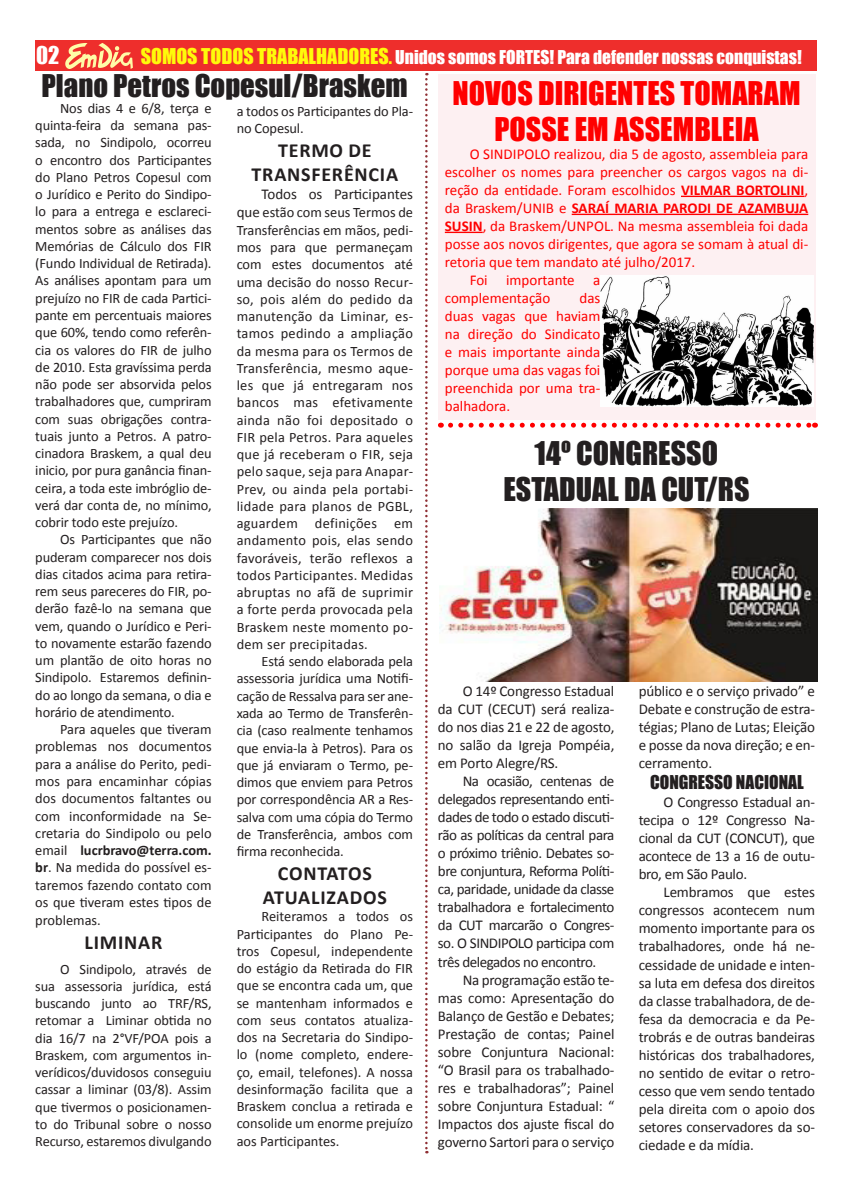
<style>
.page{position:relative;width:851px;height:1177px;background:#fff}
.page>*{position:absolute;margin:0;border:0;box-sizing:border-box;transform-origin:0 0}
.Titulos{font:30px/36px "Impact";color:#f00;text-align:center}
.Titulos-2{font:30px "Impact";color:#231f20}
.Titulos-3{font:28.75px "Impact";color:#231f20}
.t1{font:22.5px "Impact";color:#fff}
.Entretítulos{font:700 20px "Calibri";letter-spacing:.04em;color:#231f20}
.t2{font:17.5px "Impact";color:#fff}
.Entretítulos-2{font:17.5px "Impact";color:#231f20}
.Texto{font:15px/18px "Calibri";letter-spacing:-.01em;color:#231f20;text-align:justify}
.Texto-2{font:15px/18px "Calibri";color:#f00;text-align:justify}
.Texto-3{font:14.38px/17.2px "Calibri";letter-spacing:-.01em;color:#231f20;text-align:justify}
.Entretítulos-3{font:14.38px/17.2px "Calibri";color:#231f20;text-align:justify}
.Texto-4{font:14.25px/17.2px "Calibri";letter-spacing:-.01em;color:#231f20;text-align:justify}
.s1{font-size:20px;color:#fffa0a}
.s2{color:#fffa0a}
.s3{font-weight:700}
.s4{font-size:15px}
</style>
<div class="page">
<div style="left:35px;top:41px;width:782px;height:30px;background:#ee2e2c"></div>
<svg style="left:65px;top:43px;width:68px;height:26px"></svg>
<div style="left:437px;top:74px;width:378px;height:345px;background:#fdf0f2"></div>
<hr style="left:681px;top:196px;width:123px;height:1px;background:#f00">
<hr style="left:571px;top:214px;width:237px;height:1px;background:#f00">
<hr style="left:445px;top:232px;width:37px;height:1px;background:#f00">
<img style="left:439px;top:508px;width:377px;height:173px">
<svg style="left:450px;top:422px;width:365px;height:5px"></svg>
<svg style="left:425px;top:73px;width:2px;height:1080px"></svg>
<img style="left:600px;top:275px;width:213px;height:132px">
<p class="t1" style="left:36px;top:38px;width:25px">02</p>
<p class="t2" style="left:141px;top:44px;width:662px"><span class="s1">SOMOS TODOS TRABALHADORES</span><span class="s2">.</span> Unidos somos FORTES! Para defender nossas conquistas!</p>
<p class="Titulos-3" style="left:42px;top:63px;width:367px">Plano Petros Copesul/Braskem</p>
<p class="Texto-3" style="left:35px;top:99px;width:178px;text-indent:25px">Nos dias 4 e 6/8, terça e quinta-feira da semana pas&shy;sada, no Sindipolo, ocorreu o encontro dos Participantes do Plano Petros Copesul com o Jurídico e Perito do Sindipo&shy;lo para a entrega e esclareci&shy;mentos sobre as análises das Memórias de Cálculo dos FIR (Fundo Individual de Retirada).<br>As análises apontam para um prejuízo no FIR de cada Partici&shy;pante em percentuais maiores que 60%, tendo como referên&shy;cia os valores do FIR de julho de 2010. Esta gravíssima perda não pode ser absorvida pelos trabalhadores que, cumpriram com suas obrigações contra&shy;tuais junto a Petros. A patro&shy;cinadora Braskem, a qual deu inicio, por pura ganância finan&shy;ceira, a toda este imbróglio de&shy;verá dar conta de, no mínimo, cobrir todo este prejuízo.</p>
<p class="Texto-3" style="left:35px;top:531px;width:178px;text-indent:25px">Os Participantes que não puderam comparecer nos dois dias citados acima para retira&shy;rem seus pareceres do FIR, po&shy;derão fazê-lo na semana que vem, quando o Jurídico e Peri&shy;to novamente estarão fazendo um plantão de oito horas no Sindipolo. Estaremos definin&shy;do ao longo da semana, o dia e horário de atendimento.</p>
<p class="Texto-3" style="left:35px;top:720px;width:178px;text-indent:25px">Para aqueles que tiveram problemas nos documentos para a análise do Perito, pedi&shy;mos para encaminhar cópias dos documentos faltantes ou com inconformidade na Se&shy;cretaria do Sindipolo ou pelo email <span class="s3">lucrbravo@terra.com. br</span>. Na medida do possível es&shy;taremos fazendo contato com os que tiveram estes tipos de problemas.</p>
<p class="Entretítulos" style="left:84px;top:929px;width:79px">LIMINAR</p>
<p class="Texto-4" style="left:35px;top:960px;width:178px;text-indent:25px">O Sindipolo, através de sua assessoria jurídica, está buscando junto ao TRF/RS, retomar a Liminar obtida no dia 16/7 na 2°VF/POA pois a Braskem, com argumentos in&shy;verídicos/duvidosos conseguiu cassar a liminar (03/8). Assim que tivermos o posicionamen&shy;to do Tribunal sobre o nosso Recurso, estaremos divulgando</p>
<p class="Texto-3" style="left:237px;top:103px;width:178px">a todos os Participantes do Pla&shy;no Copesul.</p>
<p class="Entretítulos" style="left:278px;top:138px;width:95px">TERMO DE</p>
<p class="Entretítulos" style="left:251px;top:162px;width:148px">TRANSFERÊNCIA</p>
<p class="Texto" style="left:261px;top:185px;width:153px">Todos os Participantes</p>
<p class="Texto-3" style="left:237px;top:204px;width:178px"><span class="s4">que</span> estão com seus Termos de Transferências em mãos, pedi&shy;mos para que permaneçam com estes documentos até uma decisão do nosso Recur&shy;so, pois além do pedido da manutenção da Liminar, es&shy;tamos pedindo a ampliação da mesma para os Termos de Transferência, mesmo aque&shy;les que já entregaram nos bancos mas efetivamente ainda não foi depositado o FIR pela Petros. Para aqueles que já receberam o FIR, seja pelo saque, seja para Anapar-Prev, ou ainda pela portabi&shy;lidade para planos de PGBL, aguardem definições em andamento pois, elas sendo favoráveis, terão reflexos a todos Participantes. Medidas abruptas no afã de suprimir a forte perda provocada pela Braskem neste momento po&shy;dem ser precipitadas.</p>
<p class="Texto-3" style="left:237px;top:653px;width:178px;text-indent:25px">Está sendo elaborada pela assessoria jurídica uma Notifi&shy;cação de Ressalva para ser ane&shy;xada ao Termo de Transferên&shy;cia (caso realmente tenhamos que envia-la à Petros). Para os que já enviaram o Termo, pe&shy;dimos que enviem para Petros por correspondência AR a Res&shy;salva com uma cópia do Termo de Transferência, ambos com firma reconhecida.</p>
<p class="Entretítulos" style="left:278px;top:860px;width:95px">CONTATOS</p>
<p class="Entretítulos" style="left:263px;top:884px;width:125px">ATUALIZADOS</p>
<p class="Entretítulos-3" style="left:237px;top:908px;width:178px;text-indent:25px">Reiteramos a todos os Participantes do Plano Pe&shy;tros Copesul, independente do estágio da Retirada do FIR que se encontra cada um, que se mantenham informados e com seus contatos atualiza&shy;dos na Secretaria do Sindipo&shy;lo (nome completo, endere&shy;ço, email, telefones). A nossa desinformação facilita que a Braskem conclua a retirada e consolide um enorme prejuízo aos Participantes.</p>
<p class="Titulos" style="left:452px;top:74px;width:349px">NOVOS DIRIGENTES TOMARAM<br>POSSE EM ASSEMBLEIA</p>
<p class="Texto-2" style="left:445px;top:145px;width:365px;text-indent:25px">O SINDIPOLO realizou, dia 5 de agosto, assembleia para escolher os nomes para preencher os cargos vagos na di&shy;reção da entidade. Foram escolhidos <span class="s3">VILMAR BORTOLINI</span>, da Braskem/UNIB e <span class="s3">SARAÍ MARIA PARODI DE AZAMBUJA SUSIN</span>, da Braskem/UNPOL. Na mesma assembleia foi dada posse aos novos dirigentes, que agora se somam à atual di&shy;retoria que tem mandato até julho/2017.</p>
<p class="Texto-2" style="left:445px;top:271px;width:157px;text-indent:25px">Foi importante a complementação</p>
<p class="Texto-2" style="left:445px;top:289px;width:157px;text-indent:135px">das duas vagas que haviam na direção do Sindicato e mais importante ainda porque uma das vagas foi preenchida por uma tra&shy;balhadora.</p>
<p class="Titulos-2" style="left:534px;top:430px;width:185px">14º CONGRESSO</p>
<p class="Titulos-2" style="left:503px;top:466px;width:248px">ESTADUAL DA CUT/RS</p>
<p class="Texto" style="left:438px;top:682px;width:178px;text-indent:25px">O 14º Congresso Estadual da CUT (CECUT) será realiza&shy;do nos dias 21 e 22 de agosto, no salão da Igreja Pompéia, em Porto Alegre/RS.</p>
<p class="Texto" style="left:438px;top:772px;width:178px;text-indent:25px">Na ocasião, centenas de delegados representando enti&shy;dades de todo o estado discuti&shy;rão as políticas da central para o próximo triênio. Debates so&shy;bre conjuntura, Reforma Políti&shy;ca, paridade, unidade da classe trabalhadora e fortalecimento da CUT marcarão o Congres&shy;so. O SINDIPOLO participa com três delegados no encontro.</p>
<p class="Texto" style="left:438px;top:970px;width:178px;text-indent:25px">Na programação estão te&shy;mas como: Apresentação do Balanço de Gestão e Debates; Prestação de contas; Painel sobre Conjuntura Nacional: “O Brasil para os trabalhado&shy;res e trabalhadoras”; Painel sobre Conjuntura Estadual: “ Impactos dos ajuste fiscal do governo Sartori para o serviço</p>
<p class="Texto" style="left:638px;top:682px;width:178px">público e o serviço privado” e Debate e construção de estra&shy;tégias; Plano de Lutas; Eleição e posse da nova direção; e en&shy;cerramento.</p>
<p class="Entretítulos-2" style="left:650px;top:769px;width:155px">CONGRESSO NACIONAL</p>
<p class="Texto" style="left:638px;top:793px;width:178px;text-indent:25px">O Congresso Estadual an&shy;tecipa o 12º Congresso Na&shy;cional da CUT (CONCUT), que acontece de 13 a 16 de outu&shy;bro, em São Paulo.</p>
<p class="Texto" style="left:638px;top:883px;width:178px;text-indent:25px">Lembramos que estes congressos acontecem num momento importante para os trabalhadores, onde há ne&shy;cessidade de unidade e inten&shy;sa luta em defesa dos direitos da classe trabalhadora, de de&shy;fesa da democracia e da Pe&shy;trobrás e de outras bandeiras históricas dos trabalhadores, no sentido de evitar o retro&shy;cesso que vem sendo tentado pela direita com o apoio dos setores conservadores da so&shy;ciedade e da mídia.</p>
</div>
